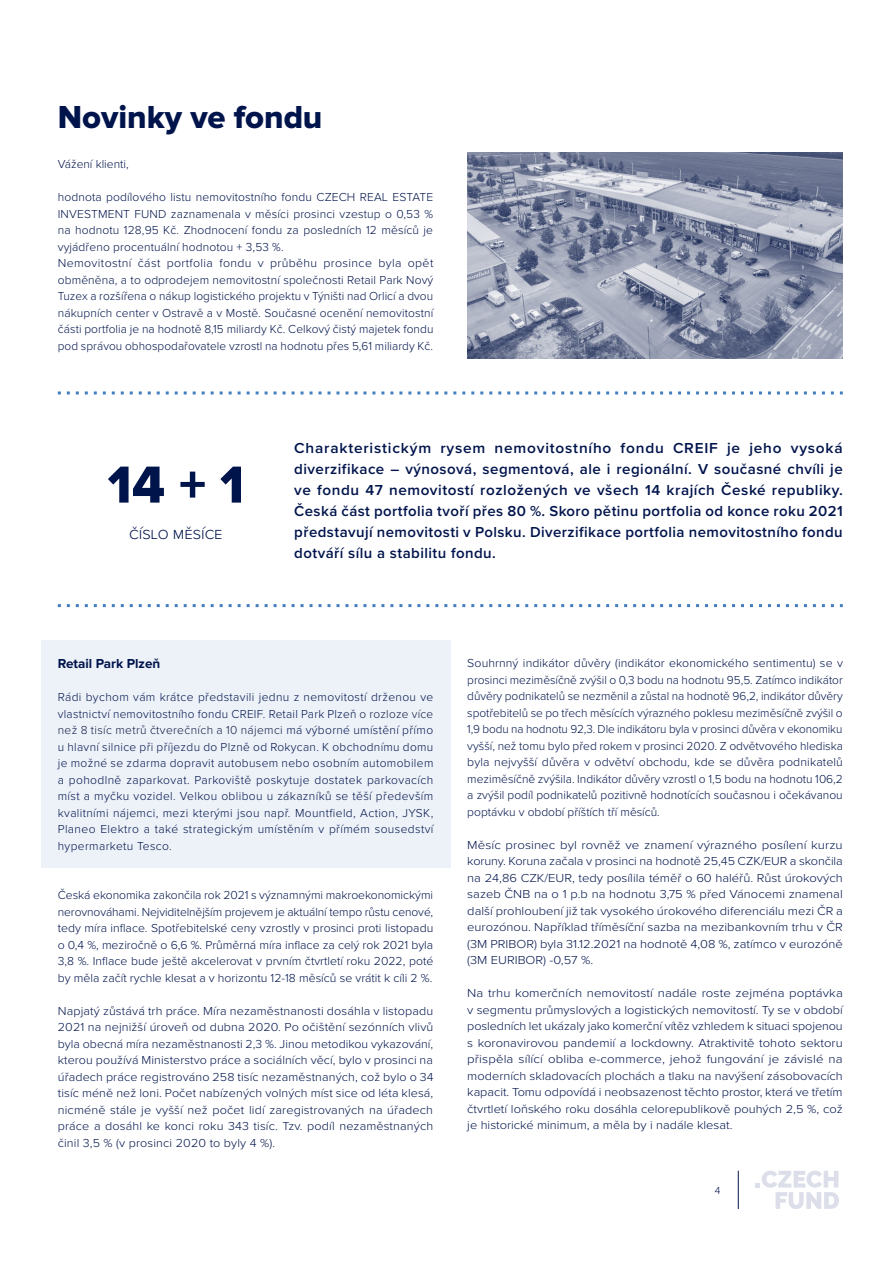
<style>
.page{position:relative;width:893px;height:1263px;background:#fff}
.page>*{position:absolute;margin:0;border:0;box-sizing:border-box;transform-origin:0 0}
.t1{font:54px "Proxima Nova Extrabld";color:#00144c}
.t2{font:33px "Proxima Nova Extrabld";color:#00144c}
.t3{font:300 16.5px "Proxima Nova";color:#00144c}
.t4{font:600 15px/21px "Proxima Nova";letter-spacing:.03em;color:#00144c;text-align:justify}
.t5{font:700 13.5px "Proxima Nova";color:#00144c}
.t6{font:300 12px/16.5px "Proxima Nova";letter-spacing:.005em;color:#00144c;text-align:justify}
.t7{font:300 12px/16.5px "Proxima Nova";letter-spacing:.005em;color:#00144c;text-align:justify;scale:1.1 1}
.t8{font:300 12px/16.5px "Proxima Nova";letter-spacing:.005em;color:#00144c;text-align:justify;scale:1.05 1}
.t9{font:300 10.5px "Proxima Nova";color:#00144c}
.s1{color:#131f47}
</style>
<div class="page">
<svg style="left:755px;top:1171px;width:84px;height:38px"></svg>
<hr style="left:738px;top:1171px;width:1px;height:38px;background:#00144c">
<div style="left:41px;top:640px;width:409px;height:228px;background:#edf1f8"></div>
<img style="left:467px;top:152px;width:376px;height:206px">
<svg style="left:58px;top:391px;width:785px;height:3px"></svg>
<svg style="left:58px;top:604px;width:785px;height:3px"></svg>
<p class="t2" style="left:58px;top:98px;width:266px">Novinky ve fondu</p>
<p class="t6" style="left:58px;top:155px;width:72px">Vážení klienti,</p>
<p class="t6" style="left:58px;top:188px;width:377px">hodnota podílového listu nemovitostního fondu CZECH REAL ESTATE INVESTMENT FUND zaznamenala v měsíci prosinci vzestup o 0,53 % na hodnotu 128,95 Kč. Zhodnocení fondu za posledních 12 měsíců je vyjádřeno procentuální hodnotou + 3,53 %.</p>
<p class="t6" style="left:58px;top:254px;width:377px">Nemovitostní část portfolia fondu v průběhu prosince byla opět obměněna, a to odprodejem nemovitostní společnosti Retail Park Nový Tuzex a rozšířena o nákup logistického projektu v Týništi nad Orlicí a dvou nákupních center v Ostravě a v Mostě. Současné ocenění nemovitostní části portfolia je na hodnotě 8,15 miliardy Kč. Celkový čistý majetek fondu pod správou obhospodařovatele vzrostl na hodnotu přes 5,61 miliardy Kč.</p>
<p class="t1" style="left:108px;top:453px;width:138px">14 + 1</p>
<p class="t3" style="left:129px;top:521px;width:95px">číslo měsíce</p>
<p class="t4" style="left:294px;top:437px;width:550px">Charakteristickým rysem nemovitostního fondu CREIF je jeho vysoká diverzifikace – výnosová, segmentová, ale i regionální. V současné chvíli je ve fondu 47 nemovitostí rozložených ve všech 14 krajích České republiky.<br>Česká část portfolia tvoří přes 80 %. Skoro pětinu portfolia od konce roku 2021 představují nemovitosti v Polsku. Diverzifikace portfolia nemovitostního fondu dotváří sílu a stabilitu fondu.</p>
<p class="t5" style="left:58px;top:656px;width:104px">Retail Park Plzeň</p>
<p class="t6" style="left:58px;top:688px;width:377px">Rádi bychom vám krátce představili jednu z nemovitostí drženou ve vlastnictví nemovitostního fondu CREIF. Retail Park Plzeň <span class="s1">o rozloze více než 8 tisíc metrů čtverečních a 10 nájemci</span> má výborné umístění přímo u hlavní silnice při příjezdu do Plzně od Rokycan. K obchodnímu domu je možné se zdarma dopravit autobusem nebo osobním automobilem a pohodlně zaparkovat. Parkoviště poskytuje dostatek parkovacích míst a myčku vozidel. Velkou oblibou u zákazníků se těší především kvalitními nájemci, mezi kterými jsou např. Mountfield, Action, JYSK, Planeo Elektro a také strategickým umístěním v přímém sousedství hypermarketu Tesco.</p>
<p class="t6" style="left:58px;top:886px;width:377px">Česká ekonomika zakončila rok 2021 s významnými makroekonomickými nerovnováhami. Nejviditelnějším projevem je aktuální tempo růstu cenové, tedy míra inflace. Spotřebitelské ceny vzrostly v prosinci proti listopadu o 0,4 %, meziročně o 6,6 %. Průměrná míra inflace za celý rok 2021 byla 3,8 %. Inflace bude ještě akcelerovat v prvním čtvrtletí roku 2022, poté by měla začít rychle klesat a v horizontu 12-18 měsíců se vrátit k cíli 2 %.</p>
<p class="t8" style="left:58px;top:1002px;width:359px">Napjatý zůstává trh práce. Míra nezaměstnanosti dosáhla v listopadu 2021 na nejnižší úroveň od dubna 2020. Po očištění sezónních vlivů byla obecná míra nezaměstnanosti 2,3 %. Jinou metodikou vykazování, kterou používá Ministerstvo práce a sociálních věcí, bylo v prosinci na úřadech práce registrováno 258 tisíc nezaměstnaných, což bylo o 34 tisíc méně než loni. Počet nabízených volných míst sice od léta klesá, nicméně stále je vyšší než počet lidí zaregistrovaných na úřadech práce a dosáhl ke konci roku 343 tisíc. Tzv. podíl nezaměstnaných činil 3,5 % (v prosinci 2020 to byly 4 %).</p>
<p class="t6" style="left:467px;top:654px;width:377px">Souhrnný indikátor důvěry (indikátor ekonomického sentimentu) se v prosinci meziměsíčně zvýšil o 0,3 bodu na hodnotu 95,5. Zatímco indikátor důvěry podnikatelů se nezměnil a zůstal na hodnotě 96,2, indikátor důvěry spotřebitelů se po třech měsících výrazného poklesu meziměsíčně zvýšil o 1,9 bodu na hodnotu 92,3. Dle indikátoru byla v prosinci důvěra v ekonomiku vyšší, než tomu bylo před rokem v prosinci 2020. Z odvětvového hlediska byla nejvyšší důvěra v odvětví obchodu, kde se důvěra podnikatelů meziměsíčně zvýšila. Indikátor důvěry vzrostl o 1,5 bodu na hodnotu 106,2 a zvýšil podíl podnikatelů pozitivně hodnotících současnou i očekávanou poptávku v období příštích tří měsíců.</p>
<p class="t7" style="left:467px;top:836px;width:343px">Měsíc prosinec byl rovněž ve znamení výrazného posílení kurzu koruny. Koruna začala v prosinci na hodnotě 25,45 CZK/EUR a skončila na 24,86 CZK/EUR, tedy posílila téměř o 60 haléřů. Růst úrokových sazeb ČNB na o 1 p.b na hodnotu 3,75 % před Vánocemi znamenal další prohloubení již tak vysokého úrokového diferenciálu mezi ČR a eurozónou. Například tříměsíční sazba na mezibankovním trhu v ČR (3M PRIBOR) byla 31.12.2021 na hodnotě 4,08 %, zatímco v eurozóně (3M EURIBOR) -0,57 %.</p>
<p class="t7" style="left:467px;top:984px;width:343px">Na trhu komerčních nemovitostí nadále roste zejména poptávka v segmentu průmyslových a logistických nemovitostí. Ty se v období posledních let ukázaly jako komerční vítěz vzhledem k situaci spojenou s koronavirovou pandemií a lockdowny. Atraktivitě tohoto sektoru přispěla sílící obliba e-commerce, jehož fungování je závislé na moderních skladovacích plochách a tlaku na navýšení zásobovacích kapacit. Tomu odpovídá i neobsazenost těchto prostor, která ve třetím čtvrtletí loňského roku dosáhla celorepublikově pouhých 2,5 %, což je historické minimum, a měla by i nadále klesat.</p>
<p class="t9" style="left:715px;top:1183px;width:7px">4</p>
</div>
